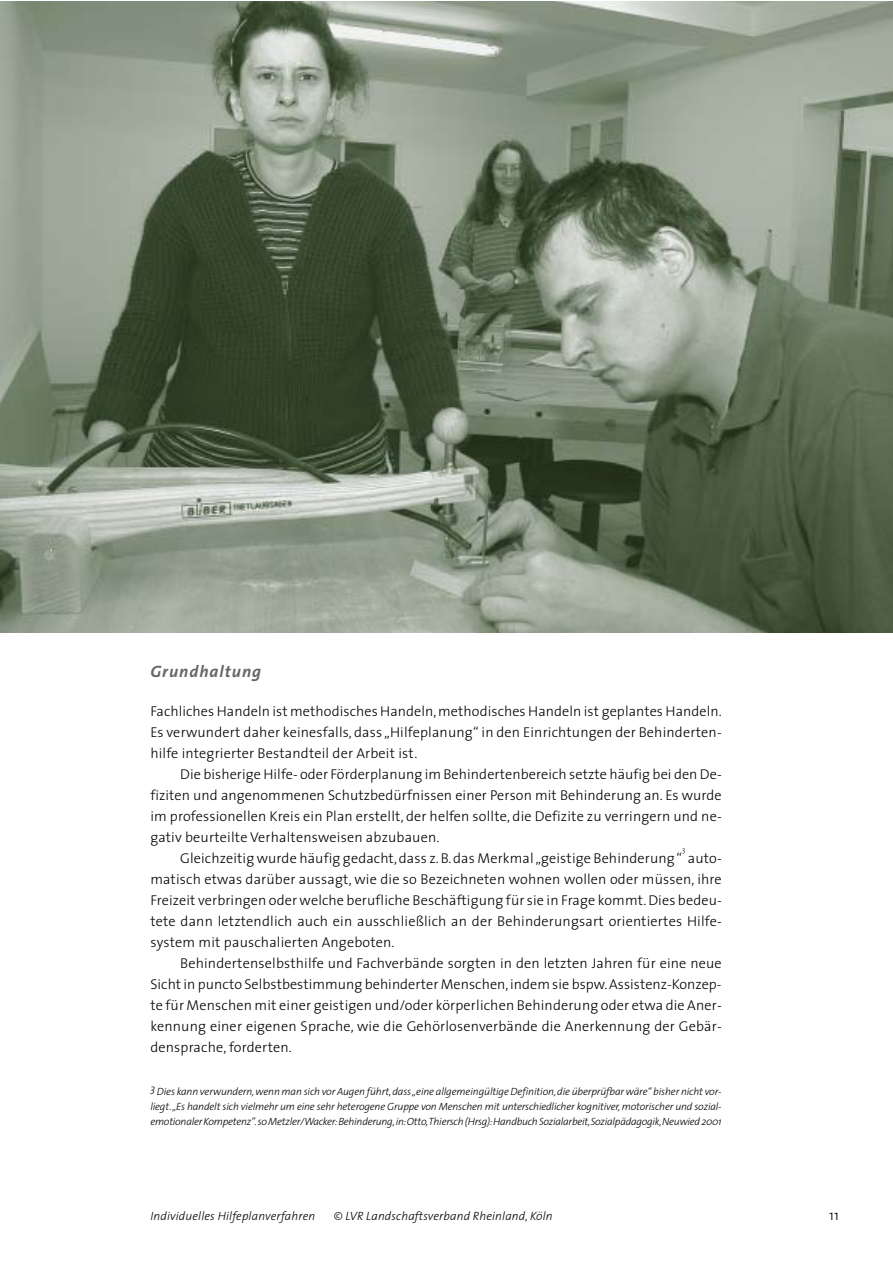
<style>
.page{position:relative;width:893px;height:1263px;background:#fff}
.page>*{position:absolute;margin:0;border:0;box-sizing:border-box;transform-origin:0 0}
.t1{font:italic 700 16.5px "The Sans";letter-spacing:.06em;color:#666}
.t2{font:300 14.25px/21px "The Sans";letter-spacing:.01em;color:#000;text-align:justify}
.t3{font:italic 300 12px "The Sans";letter-spacing:.01em;color:#000}
.t4{font:italic 300 10.5px/15px "The Sans";letter-spacing:-.025em;color:#000;text-align:justify}
.t5{font:300 7.2px "The Sans";color:#000}
</style>
<div class="page">
<img style="left:0;top:2px;width:892px;height:631px">
<p class="t1" style="left:150px;top:665px;width:112px">Grundhaltung</p>
<p class="t2" style="left:150px;top:702px;width:573px">Fachliches Handeln ist methodisches Handeln, methodisches Handeln ist geplantes Handeln.<br>Es verwundert daher keinesfalls, dass „Hilfeplanung“ in den Einrichtungen der Behinderten&shy;hilfe integrierter Bestandteil der Arbeit ist.</p>
<p class="t2" style="left:150px;top:765px;width:573px;text-indent:30px">Die bisherige Hilfe- oder Förderplanung im Behindertenbereich setzte häufig bei den De&shy;fiziten und angenommenen Schutzbedürfnissen einer Person mit Behinderung an. Es wurde im professionellen Kreis ein Plan erstellt, der helfen sollte, die Defizite zu verringern und ne&shy;gativ beurteilte Verhaltensweisen abzubauen.</p>
<p class="t2" style="left:180px;top:849px;width:543px">Gleichzeitig wurde häufig gedacht, dass z. B. das Merkmal „geistige Behinderung “ auto-</p>
<p class="t5" style="left:682px;top:847px;width:5px">3</p>
<p class="t2" style="left:150px;top:870px;width:573px">matisch etwas darüber aussagt, wie die so Bezeichneten wohnen wollen oder müssen, ihre Freizeit verbringen oder welche berufliche Beschäftigung für sie in Frage kommt. Dies bedeu&shy;tete dann letztendlich auch ein ausschließlich an der Behinderungsart orientiertes Hilfe&shy;system mit pauschalierten Angeboten.</p>
<p class="t2" style="left:150px;top:954px;width:573px;text-indent:30px">Behindertenselbsthilfe und Fachverbände sorgten in den letzten Jahren für eine neue Sicht in puncto Selbstbestimmung behinderter Menschen, indem sie bspw. Assistenz-Konzep&shy;te für Menschen mit einer geistigen und/oder körperlichen Behinderung oder etwa die Aner&shy;kennung einer eigenen Sprache, wie die Gehörlosenverbände die Anerkennung der Gebär&shy;densprache, forderten.</p>
<p class="t4" style="left:150px;top:1085px;width:573px">3 Dies kann verwundern,wenn man sich vor Augen führt,dass „eine allgemeingültige Definition,die überprüfbar wäre“ bisher nicht vor&shy;liegt.„Es handelt sich vielmehr um eine sehr heterogene Gruppe von Menschen mit unterschiedlicher kognitiver, motorischer und sozial&shy;emotionaler Kompetenz“.so Metzler/Wacker:Behinderung,in:Otto,Thiersch (Hrsg):Handbuch Sozialarbeit,Sozialpädagogik,Neuwied 2001</p>
<p class="t3" style="left:150px;top:1211px;width:166px">Individuelles Hilfeplanverfahren</p>
<p class="t3" style="left:334px;top:1211px;width:220px">© LVR Landschaftsverband Rheinland, Köln</p>
<p class="t2" style="left:829px;top:1206px;width:11px">11</p>
</div>
